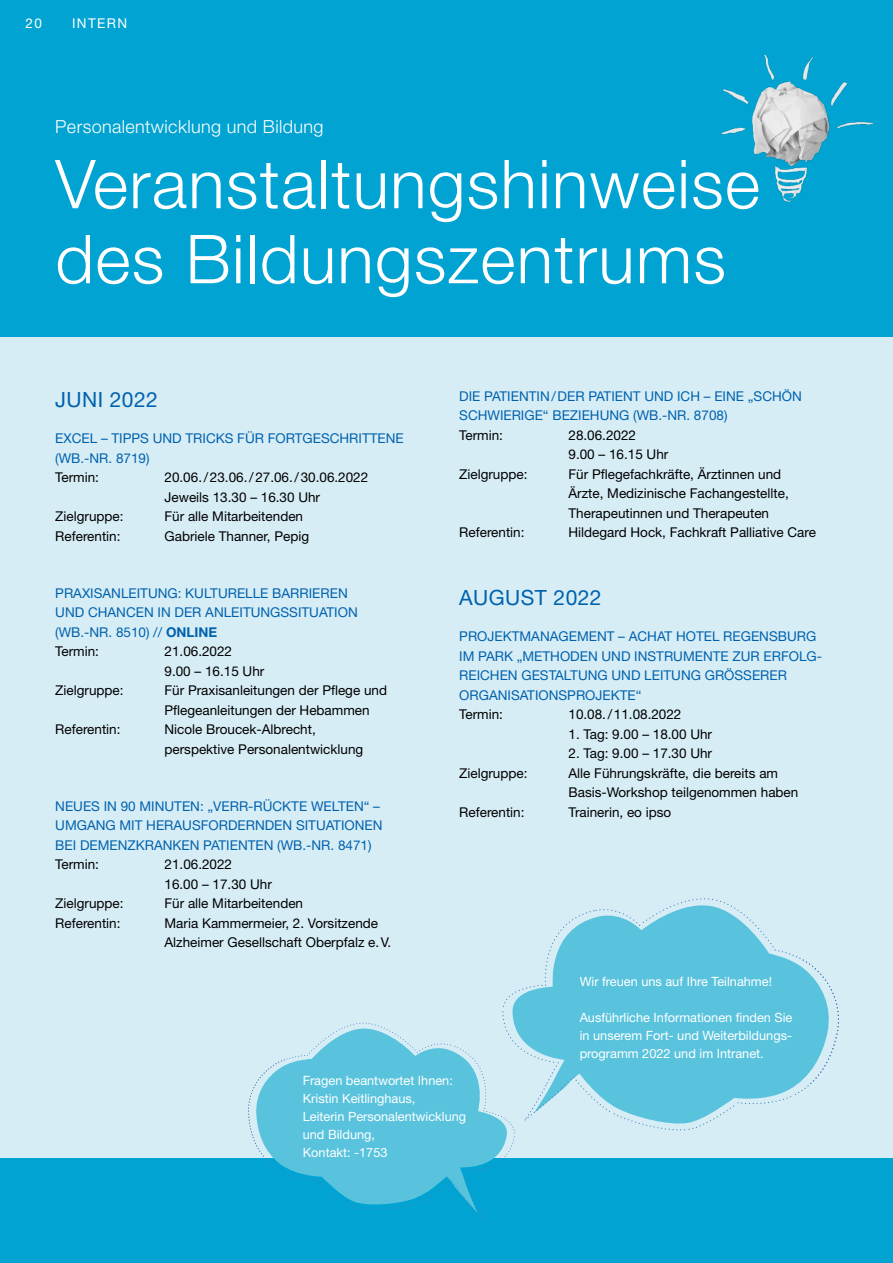
<style>
.page{position:relative;width:893px;height:1263px;background:#fff}
.page>*{position:absolute;margin:0;border:0;box-sizing:border-box;transform-origin:0 0}
.t1{font:300 67.5px/75px "Helvetica Neue";letter-spacing:.02em;color:#fff}
.t2{font:21px "Helvetica Neue";letter-spacing:.02em;color:#0062ad}
.t3{font:300 18px "Helvetica Neue";letter-spacing:.02em;color:#fff}
.t4{font:13.5px/19.5px "Helvetica Neue";color:#000}
.t5{font:13.5px/19.5px "Helvetica Neue";color:#0062ad}
.t6{font:13.5px "Helvetica Neue";letter-spacing:.1em;color:#fff}
.t7{font:12.75px/18px "Helvetica Neue";color:#fff}
.s1{font-weight:700}
.s2{color:#000}
</style>
<div class="page">
<div style="left:0;top:0;width:893px;height:337px;background:#00a3d1"></div>
<img style="left:721px;top:54px;width:152px;height:148px">
<div style="left:0;top:337px;width:893px;height:926px;background:#d7edf6"></div>
<div style="left:0;top:1159px;width:893px;height:104px;background:#00a3d1"></div>
<svg style="left:248px;top:898px;width:591px;height:321px"></svg>
<img style="left:248px;top:1063px;width:29px;height:52px">
<p class="t6" style="left:26px;top:15px;width:18px">20</p>
<p class="t6" style="left:72px;top:15px;width:56px">INTERN</p>
<h3 class="t3" style="left:55px;top:116px;width:270px">Personalentwicklung und Bildung</h3>
<h1 class="t1" style="left:55px;top:145px;width:706px">Veranstaltungshinweise des Bildungszentrums</h1>
<h2 class="t2" style="left:55px;top:387px;width:104px">JUNI 2022</h2>
<p class="t5" style="left:55px;top:428px;width:350px">EXCEL – TIPPS UND TRICKS FÜR FORTGESCHRITTENE (WB.-NR. 8719)</p>
<p class="t4" style="left:55px;top:467px;width:45px">Termin:</p>
<p class="t4" style="left:165px;top:467px;width:205px">20.06./23.06./27.06./30.06.2022<br>Jeweils 13.30 – 16.30 Uhr</p>
<p class="t4" style="left:55px;top:506px;width:70px">Zielgruppe:</p>
<p class="t4" style="left:165px;top:506px;width:140px">Für alle Mitarbeitenden</p>
<p class="t4" style="left:55px;top:526px;width:67px">Referentin:</p>
<p class="t4" style="left:165px;top:526px;width:146px">Gabriele Thanner, Pepig</p>
<p class="t5" style="left:55px;top:583px;width:304px">PRAXISANLEITUNG: KULTURELLE BARRIEREN<br>UND CHANCEN IN DER ANLEITUNGSSITUATION (WB.-NR. 8510) // <span class="s1">ONLINE<br></span><span class="s2">Termin:</span></p>
<p class="t4" style="left:165px;top:641px;width:101px">21.06.2022<br>9.00 – 16.15 Uhr</p>
<p class="t4" style="left:55px;top:680px;width:70px">Zielgruppe:</p>
<p class="t4" style="left:165px;top:680px;width:224px">Für Praxisanleitungen der Pflege und<br>Pflegeanleitungen der Hebammen</p>
<p class="t4" style="left:55px;top:719px;width:67px">Referentin:</p>
<p class="t4" style="left:165px;top:719px;width:200px">Nicole Broucek-Albrecht, perspektive Personalentwicklung</p>
<p class="t5" style="left:55px;top:796px;width:329px">NEUES IN 90 MINUTEN: „VERR-RÜCKTE WELTEN“ –<br>UMGANG MIT HERAUSFORDERNDEN SITUATIONEN<br>BEI DEMENZKRANKEN PATIENTEN (WB.-NR. 8471)</p>
<p class="t4" style="left:55px;top:854px;width:45px">Termin:</p>
<p class="t4" style="left:165px;top:854px;width:109px">21.06.2022<br>16.00 – 17.30 Uhr</p>
<p class="t4" style="left:55px;top:893px;width:70px">Zielgruppe:</p>
<p class="t4" style="left:165px;top:893px;width:140px">Für alle Mitarbeitenden</p>
<p class="t4" style="left:55px;top:913px;width:67px">Referentin:</p>
<p class="t4" style="left:165px;top:913px;width:228px">Maria Kammermeier, 2. Vorsitzende<br>Alzheimer Gesellschaft Oberpfalz e.V.</p>
<p class="t5" style="left:459px;top:386px;width:344px">DIE PATIENTIN/DER PATIENT UND ICH – EINE „SCHÖN<br>SCHWIERIGE“ BEZIEHUNG (WB.-NR. 8708)</p>
<p class="t4" style="left:459px;top:425px;width:45px">Termin:</p>
<p class="t4" style="left:568px;top:425px;width:101px">28.06.2022<br>9.00 – 16.15 Uhr</p>
<p class="t4" style="left:459px;top:464px;width:70px">Zielgruppe:</p>
<p class="t4" style="left:568px;top:464px;width:222px">Für Pflegefachkräfte, Ärztinnen und<br>Ärzte, Medizinische Fachangestellte,<br>Therapeutinnen und Therapeuten</p>
<p class="t4" style="left:459px;top:522px;width:67px">Referentin:</p>
<p class="t4" style="left:568px;top:522px;width:249px">Hildegard Hock, Fachkraft Palliative Care</p>
<h2 class="t2" style="left:459px;top:585px;width:144px">AUGUST 2022</h2>
<p class="t5" style="left:459px;top:627px;width:364px">PROJEKTMANAGEMENT – ACHAT HOTEL REGENSBURG IM PARK „METHODEN UND INSTRUMENTE ZUR ERFOLG-REICHEN GESTALTUNG UND LEITUNG GRÖSSERER ORGANISATIONSPROJEKTE“</p>
<p class="t4" style="left:459px;top:704px;width:45px">Termin:</p>
<p class="t4" style="left:568px;top:704px;width:114px">10.08./11.08.2022</p>
<p class="t4" style="left:568px;top:724px;width:145px">1. Tag: 9.00 – 18.00 Uhr</p>
<p class="t4" style="left:568px;top:743px;width:145px">2. Tag: 9.00 – 17.30 Uhr</p>
<p class="t4" style="left:459px;top:763px;width:70px">Zielgruppe:</p>
<p class="t4" style="left:568px;top:763px;width:231px">Alle Führungskräfte, die bereits am<br>Basis-Workshop teilgenommen haben</p>
<p class="t4" style="left:459px;top:802px;width:67px">Referentin:</p>
<p class="t4" style="left:568px;top:802px;width:104px">Trainerin, eo ipso</p>
<p class="t7" style="left:580px;top:972px;width:194px">Wir freuen uns auf Ihre Teilnahme!</p>
<p class="t7" style="left:580px;top:1008px;width:214px">Ausführliche Informationen finden Sie in unserem Fort- und Weiterbildungs&shy;programm 2022 und im Intranet.</p>
<p class="t7" style="left:303px;top:1071px;width:165px">Fragen beantwortet Ihnen:<br>Kristin Keitlinghaus,<br>Leiterin Personalentwicklung und Bildung,<br>Kontakt: -1753</p>
</div>
